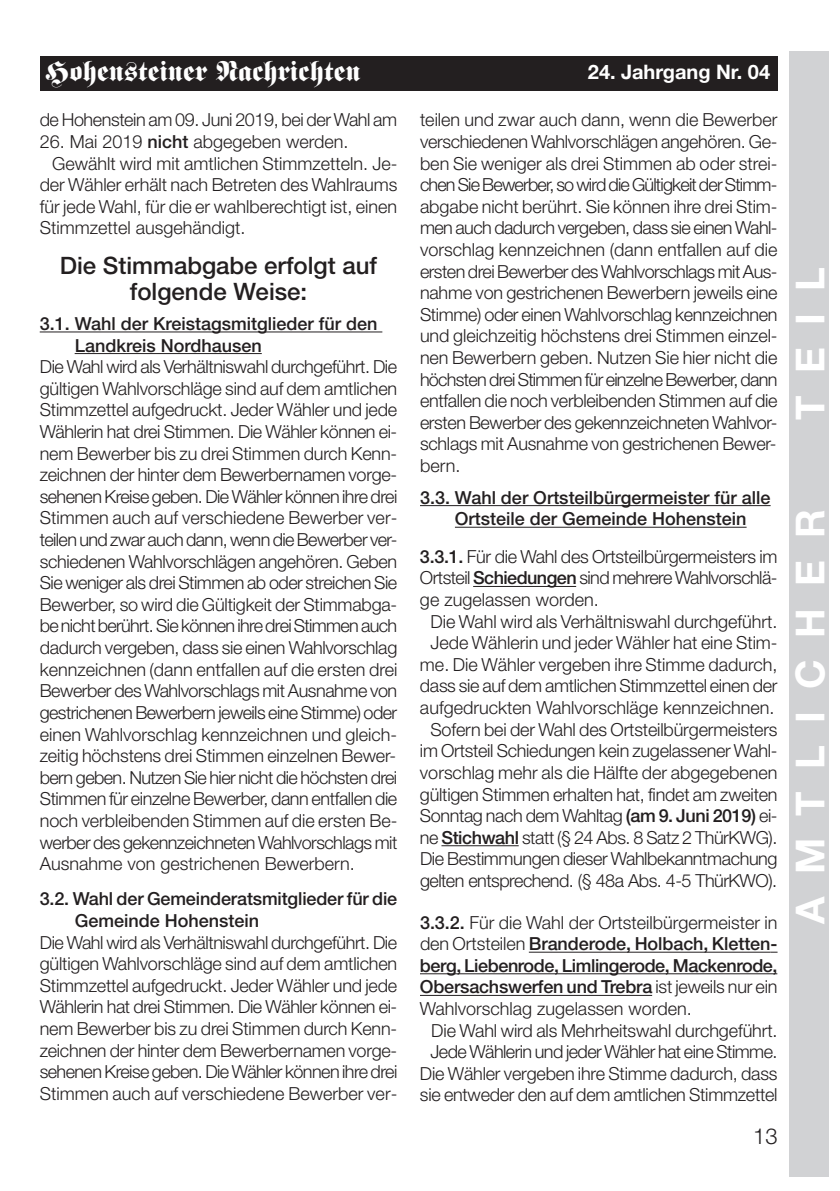
<style>
.page{position:relative;width:840px;height:1191px;background:#fff}
.page>*{position:absolute;margin:0;border:0;box-sizing:border-box;transform-origin:0 0}
.t1{font:700 40px "Helvetica Neue";letter-spacing:.555em;color:#fff}
.t2{font:28px "Fette Fraktur";color:#fff}
.t3{font:500 24px/26px "Helvetica Neue";color:#231f20;text-align:center}
.t4{font:300 22px "Helvetica Neue";color:#231f20}
.t5{font:700 20px "Helvetica Neue";color:#fff}
.t6{font:300 18px/21.6px "Helvetica Neue";letter-spacing:-.01em;color:#231f20;text-align:justify}
.t7{font:500 18px/21.6px "Helvetica Neue";color:#231f20}
.t8{font:300 18px "Helvetica Neue";letter-spacing:-.03em;color:#231f20}
.s1{font-weight:500}
.s2{font-weight:300}
</style>
<div class="page">
<div style="left:40px;top:57px;width:737px;height:34px;background:#231f20"></div>
<div style="left:788px;top:51px;width:40px;height:1126px;background:#d1d2d4"></div>
<hr style="left:40px;top:331px;width:342px;height:1px;background:#231f20">
<hr style="left:75px;top:353px;width:186px;height:1px;background:#231f20">
<hr style="left:420px;top:505px;width:350px;height:1px;background:#231f20">
<hr style="left:454px;top:527px;width:292px;height:1px;background:#231f20">
<hr style="left:473px;top:586px;width:103px;height:1px;background:#231f20">
<hr style="left:441px;top:845px;width:77px;height:1px;background:#231f20">
<hr style="left:528px;top:951px;width:242px;height:1px;background:#231f20">
<hr style="left:420px;top:973px;width:356px;height:1px;background:#231f20">
<hr style="left:420px;top:995px;width:231px;height:1px;background:#231f20">
<h2 class="t2" style="left:45px;top:61px;width:316px">Hohensteiner Nachrichten</h2>
<p class="t5" style="left:587px;top:65px;width:184px">24. Jahrgang Nr. 04</p>
<p class="t6" style="left:40px;top:111px;width:359px">de Hohenstein am 09. Juni 2019, bei der Wahl am</p>
<p class="t6" style="left:40px;top:132px;width:310px">26. Mai 2019 <span class="s1">nicht</span> abgegeben werden.</p>
<p class="t6" style="left:52px;top:154px;width:346px">Gewählt wird mit amtlichen Stimmzetteln. Je-</p>
<p class="t6" style="left:40px;top:176px;width:359px">der Wähler erhält nach Betreten des Wahlraums</p>
<p class="t6" style="left:40px;top:197px;width:359px">für jede Wahl, für die er wahlberechtigt ist, einen</p>
<p class="t6" style="left:40px;top:219px;width:207px">Stimmzettel ausgehändigt.</p>
<h3 class="t3" style="left:60px;top:255px;width:319px">Die Stimmabgabe erfolgt auf folgende Weise:</h3>
<p class="t7" style="left:75px;top:314px;width:304px;text-indent:-35px">3.1. Wahl der Kreistagsmitglieder für den<br>Landkreis Nordhausen</p>
<p class="t6" style="left:40px;top:358px;width:359px">Die Wahl wird als Verhältniswahl durchgeführt. Die gültigen Wahlvorschläge sind auf dem amtlichen Stimmzettel aufgedruckt. Jeder Wähler und jede Wählerin hat drei Stimmen. Die Wähler können ei&shy;nem Bewerber bis zu drei Stimmen durch Kenn&shy;zeichnen der hinter dem Bewerbernamen vorge&shy;sehenen Kreise geben. Die Wähler können ihre drei Stimmen auch auf verschiedene Bewerber ver&shy;teilen und zwar auch dann, wenn die Bewerber ver&shy;schiedenen Wahlvorschlägen angehören. Geben Sie weniger als drei Stimmen ab oder streichen Sie Bewerber, so wird die Gültigkeit der Stimmabga&shy;be nicht berührt. Sie können ihre drei Stimmen auch dadurch vergeben, dass sie einen Wahlvorschlag kennzeichnen (dann entfallen auf die ersten drei Bewerber des Wahlvorschlags mit Ausnahme von gestrichenen Bewerbern jeweils eine Stimme) oder einen Wahlvorschlag kennzeichnen und gleich&shy;zeitig höchstens drei Stimmen einzelnen Bewer&shy;bern geben. Nutzen Sie hier nicht die höchsten drei Stimmen für einzelne Bewerber, dann entfallen die noch verbleibenden Stimmen auf die ersten Be&shy;werber des gekennzeichneten Wahlvorschlags mit Ausnahme von gestrichenen Bewerbern.</p>
<p class="t7" style="left:75px;top:890px;width:324px;text-indent:-35px">3.2. Wahl der Gemeinderatsmitglieder für die<br>Gemeinde Hohenstein</p>
<p class="t6" style="left:40px;top:933px;width:359px">Die Wahl wird als Verhältniswahl durchgeführt. Die gültigen Wahlvorschläge sind auf dem amtlichen Stimmzettel aufgedruckt. Jeder Wähler und jede Wählerin hat drei Stimmen. Die Wähler können ei&shy;nem Bewerber bis zu drei Stimmen durch Kenn&shy;zeichnen der hinter dem Bewerbernamen vorge&shy;sehenen Kreise geben. Die Wähler können ihre drei Stimmen auch auf verschiedene Bewerber ver-</p>
<p class="t6" style="left:420px;top:111px;width:359px">teilen und zwar auch dann, wenn die Bewerber verschiedenen Wahlvorschlägen angehören. Ge&shy;ben Sie weniger als drei Stimmen ab oder strei&shy;chen Sie Bewerber, so wird die Gültigkeit der Stimm&shy;abgabe nicht berührt. Sie können ihre drei Stim&shy;men auch dadurch vergeben, dass sie einen Wahl&shy;vorschlag kennzeichnen (dann entfallen auf die ersten drei Bewerber des Wahlvorschlags mit Aus&shy;nahme von gestrichenen Bewerbern jeweils eine Stimme) oder einen Wahlvorschlag kennzeichnen und gleichzeitig höchstens drei Stimmen einzel&shy;nen Bewerbern geben. Nutzen Sie hier nicht die höchsten drei Stimmen für einzelne Bewerber, dann entfallen die noch verbleibenden Stimmen auf die ersten Bewerber des gekennzeichneten Wahlvor&shy;schlags mit Ausnahme von gestrichenen Bewer&shy;bern.</p>
<p class="t7" style="left:454px;top:488px;width:317px;text-indent:-35px">3.3. Wahl der Ortsteilbürgermeister für alle<br>Ortsteile der Gemeinde Hohenstein</p>
<p class="t6" style="left:420px;top:547px;width:359px"><span class="s1">3.3.1.</span> Für die Wahl des Ortsteilbürgermeisters im</p>
<p class="t8" style="left:420px;top:571px;width:359px">Ortsteil <span class="s1">Schiedungen</span> sind mehrere Wahlvorschlä-</p>
<p class="t6" style="left:420px;top:590px;width:180px">ge zugelassen worden.</p>
<p class="t6" style="left:430px;top:612px;width:348px">Die Wahl wird als Verhältniswahl durchgeführt.</p>
<p class="t6" style="left:430px;top:634px;width:348px">Jede Wählerin und jeder Wähler hat eine Stim-</p>
<p class="t6" style="left:420px;top:655px;width:359px">me. Die Wähler vergeben ihre Stimme dadurch,</p>
<p class="t6" style="left:420px;top:677px;width:359px">dass sie auf dem amtlichen Stimmzettel einen der</p>
<p class="t6" style="left:420px;top:698px;width:356px">aufgedruckten Wahlvorschläge kennzeichnen.</p>
<p class="t6" style="left:430px;top:720px;width:348px">Sofern bei der Wahl des Ortsteilbürgermeisters</p>
<p class="t6" style="left:420px;top:742px;width:359px">im Ortsteil Schiedungen kein zugelassener Wahl-</p>
<p class="t6" style="left:420px;top:763px;width:359px">vorschlag mehr als die Hälfte der abgegebenen</p>
<p class="t6" style="left:420px;top:785px;width:359px">gültigen Stimmen erhalten hat, findet am zweiten</p>
<p class="t6" style="left:420px;top:806px;width:359px">Sonntag nach dem Wahltag <span class="s1">(am 9. Juni 2019)</span> ei-</p>
<p class="t6" style="left:420px;top:828px;width:359px">ne <span class="s1">Stichwahl</span> statt (§ 24 Abs. 8 Satz 2 ThürKWG).</p>
<p class="t6" style="left:420px;top:850px;width:359px">Die Bestimmungen dieser Wahlbekanntmachung</p>
<p class="t8" style="left:420px;top:874px;width:358px">gelten entsprechend. (§ 48a Abs. 4-5 ThürKWO).</p>
<p class="t7" style="left:420px;top:913px;width:359px;text-align:justify">3.3.2. <span class="s2">Für die Wahl der Ortsteilbürgermeister in den Ortsteilen</span> Branderode, Holbach, Kletten&shy;berg, Liebenrode, Limlingerode, Mackenrode, Obersachswerfen und Trebra <span class="s2">ist jeweils nur ein Wahlvorschlag zugelassen worden.</span></p>
<p class="t6" style="left:420px;top:1021px;width:359px;text-align:right">Die Wahl wird als Mehrheitswahl durchgeführt.<br>Jede Wählerin und jeder Wähler hat eine Stimme.<br>Die Wähler vergeben ihre Stimme dadurch, dass sie entweder den auf dem amtlichen Stimmzettel</p>
<p class="t4" style="left:752px;top:1128px;width:26px">13</p>
<h1 class="t1" style="left:795px;top:420px;width:154px;rotate:-90deg">TEIL</h1>
<h1 class="t1" style="left:795px;top:924px;width:417px;rotate:-90deg">AMTLICHER</h1>
</div>
